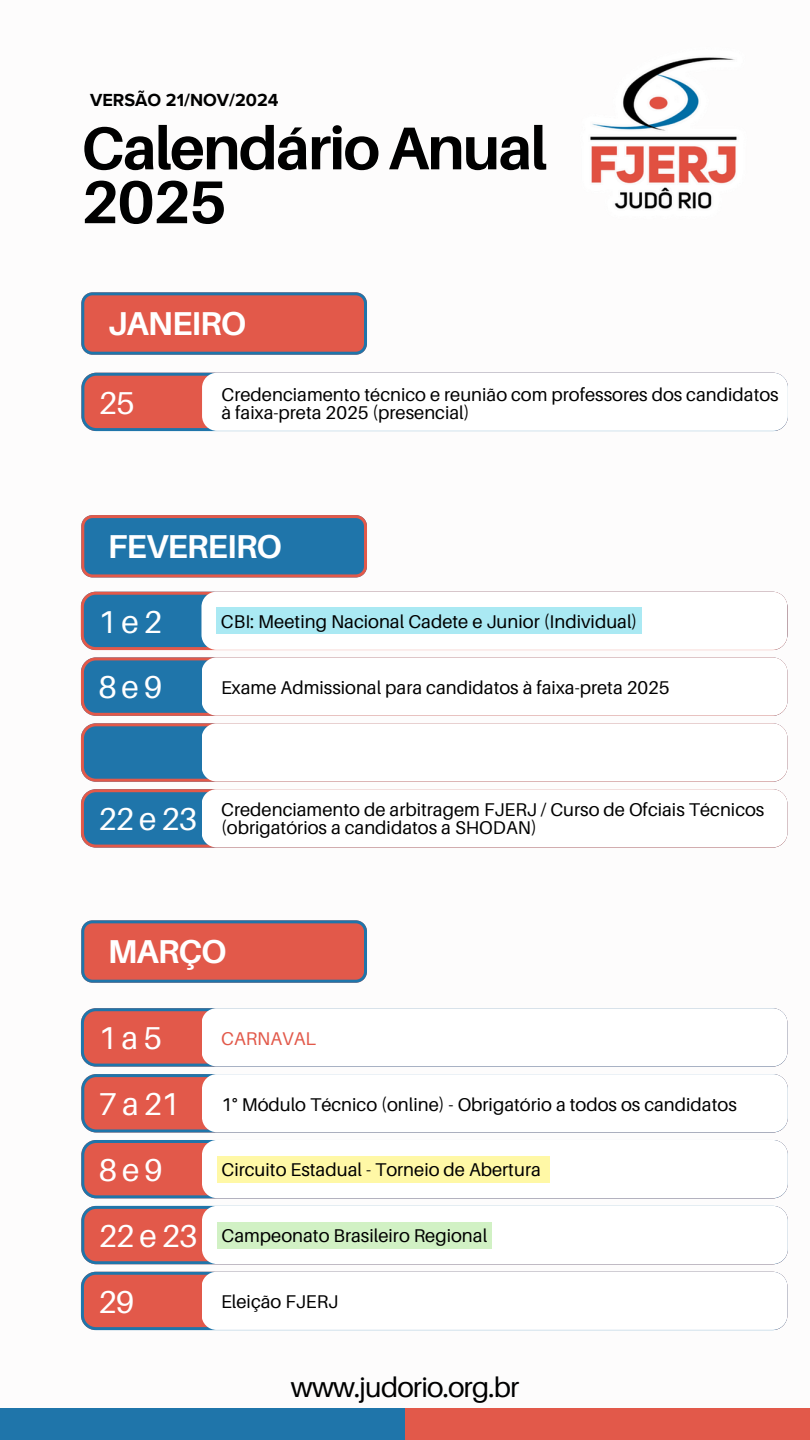
<style>
.page{position:relative;width:810px;height:1440px;background:#fff}
.page>*{position:absolute;margin:0;border:0;box-sizing:border-box;transform-origin:0 0}
.t1{font:700 60.4px/53.9px "Aileron";letter-spacing:-.03em;color:#000}
.t2{font:700 33.1px "Aileron";letter-spacing:-.03em;color:#fff}
.t3{font:31.7px "Aileron";letter-spacing:.155em;color:#fff}
.t4{font:28px "Aileron";letter-spacing:-.03em;color:#000}
.t5{font:18.5px "Aileron";color:#000}
.t6{font:18.5px "Aileron";color:#e2594a}
.t7{font:700 18px "Proxima Nova";color:#000}
</style>
<div class="page">
<div style="left:0;top:1408px;width:414px;height:32px;background:#1f75aa"></div>
<div style="left:405px;top:1408px;width:405px;height:32px;background:#e2594a"></div>
<svg style="left:81px;top:373px;width:707px;height:58px;background:#cb605a"></svg>
<div style="left:202px;top:373px;width:586px;height:58px;background:#fff;border-radius:15px"></div>
<svg style="left:81px;top:292px;width:286px;height:63px;background:#cc5d56"></svg>
<svg style="left:81px;top:657px;width:706px;height:59px;background:#3d75a0"></svg>
<div style="left:202px;top:657px;width:585px;height:59px;background:#fff;border-radius:15px"></div>
<svg style="left:81px;top:592px;width:706px;height:58px;background:#3b74a0"></svg>
<div style="left:201px;top:592px;width:586px;height:58px;background:#fff;border-radius:15px"></div>
<svg style="left:81px;top:723px;width:706px;height:59px;background:#3d75a0"></svg>
<svg style="left:81px;top:789px;width:706px;height:59px;background:#4879a1"></svg>
<div style="left:202px;top:789px;width:585px;height:58px;background:#fff;border-radius:15px"></div>
<div style="left:217px;top:607px;width:425px;height:27px;background:#aae9f3"></div>
<div style="left:202px;top:723px;width:585px;height:59px;background:#fff;border-radius:15px"></div>
<svg style="left:81px;top:515px;width:286px;height:62px;background:#3472a0"></svg>
<svg style="left:81px;top:920px;width:286px;height:63px;background:#cc5d56"></svg>
<svg style="left:81px;top:1008px;width:706px;height:59px;background:#c86762"></svg>
<div style="left:202px;top:1008px;width:585px;height:58px;background:#fff;border-radius:15px"></div>
<svg style="left:81px;top:1074px;width:707px;height:58px;background:#cb6059"></svg>
<div style="left:202px;top:1074px;width:586px;height:58px;background:#fff;border-radius:15px"></div>
<svg style="left:81px;top:1140px;width:707px;height:58px;background:#cb605a"></svg>
<div style="left:202px;top:1140px;width:586px;height:58px;background:#fff;border-radius:15px"></div>
<div style="left:217px;top:1156px;width:332px;height:27px;background:#fff8a6"></div>
<svg style="left:81px;top:1206px;width:707px;height:58px;background:#cb605a"></svg>
<div style="left:202px;top:1206px;width:586px;height:58px;background:#fff;border-radius:15px"></div>
<svg style="left:81px;top:1272px;width:706px;height:58px;background:#cb6059"></svg>
<div style="left:202px;top:1272px;width:585px;height:58px;background:#fff;border-radius:15px"></div>
<div style="left:217px;top:1222px;width:275px;height:27px;background:#d1f1c4"></div>
<img style="left:590px;top:57px;width:147px;height:152px">
<p class="t7" style="left:90px;top:90px;width:190px">VERSÃO 21/NOV/2024</p>
<p class="t1" style="left:81px;top:120px;width:468px">Calendário Anual<br>2025</p>
<h1 class="t2" style="left:108px;top:303px;width:140px">JANEIRO</h1>
<h5 class="t3" style="left:99px;top:383px;width:37px">25</h5>
<p class="t5" style="left:221px;top:383px;width:559px">Credenciamento técnico e reunião com professores dos candidatos</p>
<p class="t5" style="left:221px;top:401px;width:250px">à faixa-preta 2025 (presencial)</p>
<h3 class="t2" style="left:108px;top:525px;width:175px">FEVEREIRO</h3>
<h2 class="t3" style="left:98px;top:602px;width:65px">1e2</h2>
<p class="t5" style="left:221px;top:610px;width:418px">CBI: Meeting Nacional Cadete e Junior (Individual)</p>
<p class="t3" style="left:98px;top:668px;width:65px">8e9</p>
<h2 class="t5" style="left:221px;top:676px;width:450px">Exame Admissional para candidatos à faixa-preta 2025</h2>
<p class="t3" style="left:98px;top:799px;width:100px">22e23</p>
<h3 class="t5" style="left:221px;top:798px;width:545px">Credenciamento de arbitragem FJERJ / Curso de Ofciais Técnicos</h3>
<h3 class="t5" style="left:221px;top:816px;width:317px">(obrigatórios a candidatos a SHODAN)</h3>
<p class="t2" style="left:108px;top:931px;width:120px">MARÇO</p>
<p class="t3" style="left:98px;top:1018px;width:65px">1a5</p>
<h3 class="t6" style="left:221px;top:1027px;width:97px">CARNAVAL</h3>
<p class="t3" style="left:99px;top:1084px;width:82px">7a21</p>
<h3 class="t5" style="left:221px;top:1093px;width:517px">1° Módulo Técnico (online) - Obrigatório a todos os candidatos</h3>
<h3 class="t3" style="left:99px;top:1150px;width:65px">8e9</h3>
<h2 class="t5" style="left:221px;top:1158px;width:321px">Circuito Estadual - Torneio de Abertura</h2>
<p class="t3" style="left:99px;top:1216px;width:100px">22e23</p>
<p class="t5" style="left:221px;top:1224px;width:267px">Campeonato Brasileiro Regional</p>
<h3 class="t3" style="left:98px;top:1282px;width:37px">29</h3>
<h6 class="t5" style="left:221px;top:1290px;width:119px">Eleição FJERJ</h6>
<h3 class="t4" style="left:291px;top:1370px;width:230px">www.judorio.org.br</h3>
</div>
